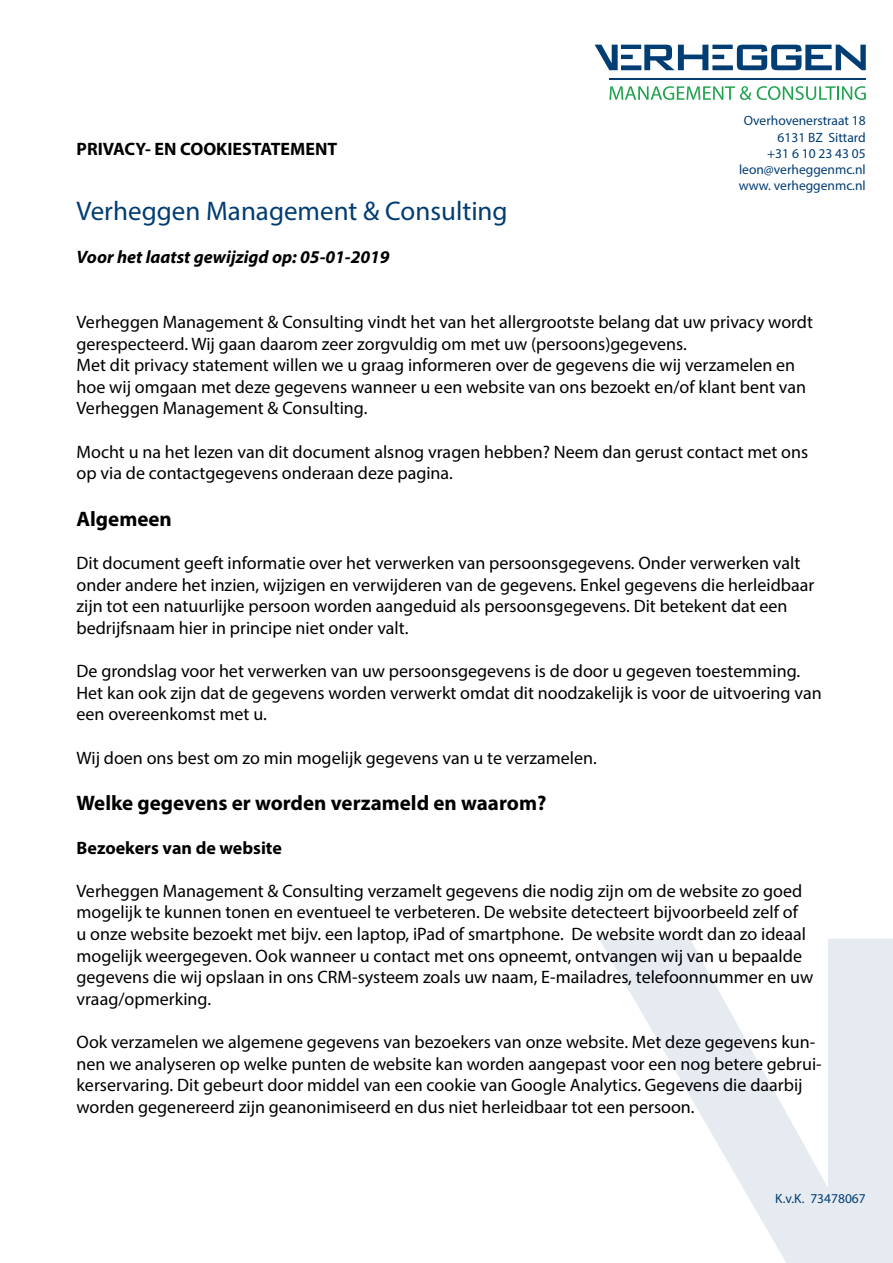
<style>
.page{position:relative;width:893px;height:1263px;background:#fff}
.page>*{position:absolute;margin:0;border:0;box-sizing:border-box;transform-origin:0 0}
.t1{font:27px "Myriad Pro";color:#003d73}
.t2{font:700 21px "Myriad Pro";color:#000}
.t3{font:18px/21.6px "Myriad Pro";color:#000}
.t4{font:700 18px "Myriad Pro";color:#000}
.t5{font:italic 700 18px "Myriad Pro";color:#000}
.t6{font:13.5px/16.2px "Myriad Pro";color:#003d73;text-align:right}
</style>
<div class="page">
<svg style="left:599px;top:938px;width:294px;height:325px"></svg>
<svg style="left:595px;top:45px;width:271px;height:25px"></svg>
<svg style="left:609px;top:86px;width:142px;height:14px"></svg>
<svg style="left:757px;top:86px;width:109px;height:14px"></svg>
<hr style="left:609px;top:78px;width:257px;height:1px;background:#003d73">
<p class="t4" style="left:77px;top:137px;width:262px">PRIVACY- EN COOKIESTATEMENT</p>
<h1 class="t1" style="left:77px;top:194px;width:433px">Verheggen Management &amp; Consulting</h1>
<p class="t5" style="left:77px;top:245px;width:315px">Voor het laatst gewijzigd op: 05-01-2019</p>
<p class="t6" style="left:739px;top:113px;width:129px">Overhovenerstraat 18<br>6131 BZ Sittard<br>+31 6 10 23 43 05 leon@verheggenmc.nl www. verheggenmc.nl</p>
<p class="t3" style="left:77px;top:311px;width:738px">Verheggen Management &amp; Consulting vindt het van het allergrootste belang dat uw privacy wordt gerespecteerd. Wij gaan daarom zeer zorgvuldig om met uw (persoons)gegevens.<br>Met dit privacy statement willen we u graag informeren over de gegevens die wij verzamelen en hoe wij omgaan met deze gegevens wanneer u een website van ons bezoekt en/of klant bent van Verheggen Management &amp; Consulting.</p>
<p class="t3" style="left:77px;top:440px;width:733px">Mocht u na het lezen van dit document alsnog vragen hebben? Neem dan gerust contact met ons op via de contactgegevens onderaan deze pagina.</p>
<p class="t2" style="left:77px;top:505px;width:97px">Algemeen</p>
<p class="t3" style="left:77px;top:552px;width:739px">Dit document geeft informatie over het verwerken van persoonsgegevens. Onder verwerken valt onder andere het inzien, wijzigen en verwijderen van de gegevens. Enkel gegevens die herleidbaar zijn tot een natuurlijke persoon worden aangeduid als persoonsgegevens. Dit betekent dat een bedrijfsnaam hier in principe niet onder valt.</p>
<p class="t3" style="left:77px;top:660px;width:747px">De grondslag voor het verwerken van uw persoonsgegevens is de door u gegeven toestemming.<br>Het kan ook zijn dat de gegevens worden verwerkt omdat dit noodzakelijk is voor de uitvoering van een overeenkomst met u.</p>
<p class="t3" style="left:77px;top:746px;width:522px">Wij doen ons best om zo min mogelijk gegevens van u te verzamelen.</p>
<p class="t2" style="left:77px;top:790px;width:471px">Welke gegevens er worden verzameld en waarom?</p>
<p class="t4" style="left:77px;top:836px;width:207px">Bezoekers van de website</p>
<p class="t3" style="left:77px;top:880px;width:738px">Verheggen Management &amp; Consulting verzamelt gegevens die nodig zijn om de website zo goed mogelijk te kunnen tonen en eventueel te verbeteren. De website detecteert bijvoorbeeld zelf of<br>u onze website bezoekt met bijv. een laptop, iPad of smartphone. De website wordt dan zo ideaal mogelijk weergegeven. Ook wanneer u contact met ons opneemt, ontvangen wij van u bepaalde gegevens die wij opslaan in ons CRM-systeem zoals uw naam, E-mailadres, telefoonnummer en uw vraag/opmerking.</p>
<p class="t3" style="left:77px;top:1031px;width:747px">Ook verzamelen we algemene gegevens van bezoekers van onze website. Met deze gegevens kun&shy;nen we analyseren op welke punten de website kan worden aangepast voor een nog betere gebrui&shy;kerservaring. Dit gebeurt door middel van een cookie van Google Analytics. Gegevens die daarbij worden gegenereerd zijn geanonimiseerd en dus niet herleidbaar tot een persoon.</p>
<p class="t6" style="left:775px;top:1190px;width:92px">K.v.K. 73478067</p>
</div>
